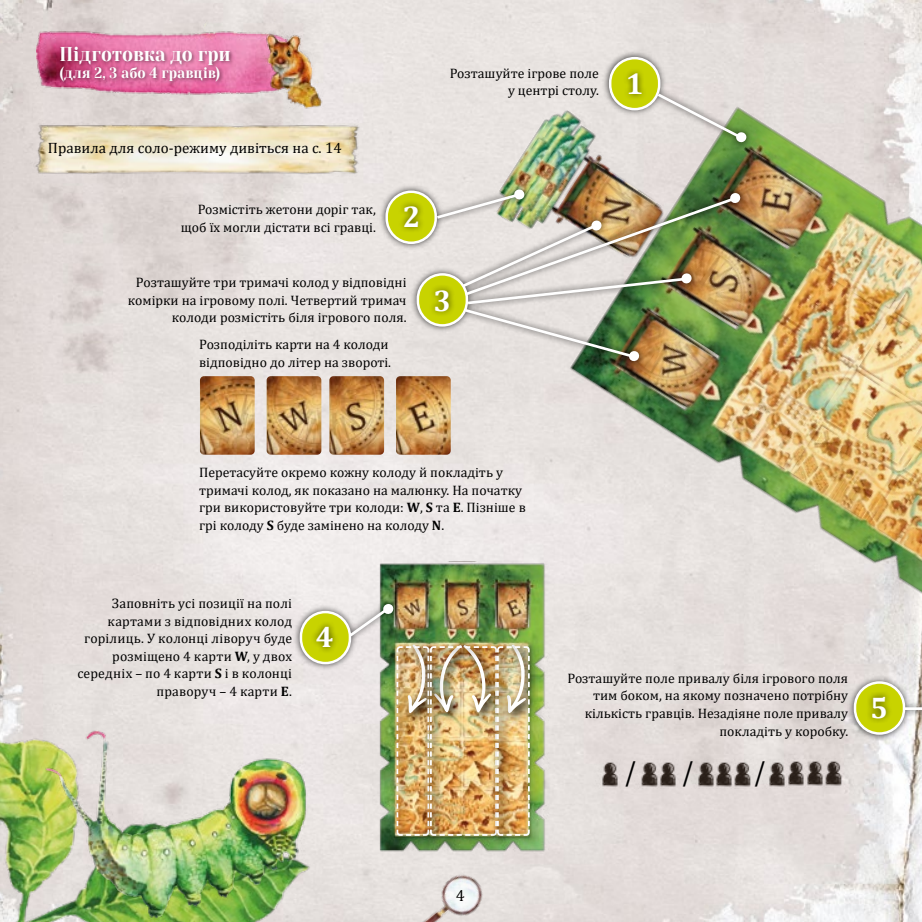
<style>
.page{position:relative;width:922px;height:922px;background:#fff}
.page>*{position:absolute;margin:0;border:0;box-sizing:border-box;transform-origin:0 0}
.t1{font:35.62px "Minion Pro";color:#000}
.t2{font:700 30px "Cambria";color:#fff}
.t3{font:20px "Yeseva One";letter-spacing:.005em;color:#fff;scale:.9 1}
.t4{font:16.25px "Cambria";color:#000}
.t5{font:15px "Cambria";color:#000}
.t6{font:15px "Yeseva One";letter-spacing:.015em;color:#fff;scale:.9 1}
.t7{font:13.75px/17.5px "Cambria";color:#000;text-align:right}
.s1{font-weight:700}
</style>
<div class="page">
<img style="left:0;top:0;width:921px;height:921px">
<img style="left:405px;top:857px;width:94px;height:64px">
<img style="left:30px;top:120px;width:346px;height:56px">
<img style="left:417px;top:0;width:504px;height:612px">
<img style="left:0;top:667px;width:405px;height:254px">
<img style="left:36px;top:21px;width:201px;height:74px">
<div style="left:59px;top:46px;width:175px;height:41px;background:#000;opacity:.4"></div>
<div style="left:602px;top:50px;width:151px;height:99px;background:#000;opacity:.75"></div>
<svg style="left:654px;top:91px;width:92px;height:52px;background:#d1d2c6"></svg>
<svg style="left:610px;top:58px;width:49px;height:51px"></svg>
<div style="left:608px;top:57px;width:52px;height:53px;border:2px solid #fff;border-radius:24px"></div>
<img style="left:370px;top:561px;width:182px;height:296px">
<svg style="left:390px;top:836px;width:33px;height:12px"></svg>
<svg style="left:423px;top:836px;width:67px;height:12px"></svg>
<svg style="left:490px;top:639px;width:52px;height:209px;background:#83ab51"></svg>
<div style="left:622px;top:67px;width:26px;height:33px;background:#000;opacity:.65"></div>
<div style="left:410px;top:186px;width:336px;height:182px;background:#000;opacity:.75"></div>
<svg style="left:418px;top:274px;width:49px;height:51px"></svg>
<div style="left:416px;top:273px;width:52px;height:53px;border:2px solid #fff;border-radius:24px"></div>
<div style="left:428px;top:284px;width:28px;height:33px;background:#c6d100"></div>
<div style="left:379px;top:183px;width:152px;height:67px;background:#000;opacity:.75"></div>
<img style="left:434px;top:189px;width:306px;height:172px">
<svg style="left:386px;top:192px;width:49px;height:51px"></svg>
<div style="left:385px;top:190px;width:52px;height:54px;border:2px solid #fff;border-radius:24px"></div>
<div style="left:397px;top:200px;width:28px;height:33px;background:#000;opacity:.65"></div>
<div style="left:293px;top:596px;width:107px;height:75px;background:#000;opacity:.75"></div>
<img style="left:347px;top:603px;width:183px;height:233px">
<svg style="left:301px;top:612px;width:49px;height:51px"></svg>
<div style="left:299px;top:610px;width:52px;height:54px;border:2px solid #fff;border-radius:24px"></div>
<div style="left:310px;top:620px;width:30px;height:33px;background:#000;opacity:.65"></div>
<div style="left:846px;top:473px;width:75px;height:268px;background:#000;opacity:.75"></div>
<svg style="left:854px;top:682px;width:49px;height:51px"></svg>
<div style="left:853px;top:681px;width:52px;height:53px;border:2px solid #fff;border-radius:24px"></div>
<hr style="left:903px;top:706px;width:18px;height:3px;background:#fff">
<div style="left:865px;top:690px;width:27px;height:33px;background:#000;opacity:.65"></div>
<img style="left:595px;top:758px;width:29px;height:30px">
<img style="left:634px;top:758px;width:19px;height:30px">
<img style="left:653px;top:758px;width:29px;height:30px">
<img style="left:691px;top:758px;width:18px;height:30px">
<img style="left:709px;top:758px;width:18px;height:30px">
<img style="left:727px;top:758px;width:30px;height:30px">
<img style="left:762px;top:758px;width:29px;height:30px">
<img style="left:781px;top:758px;width:18px;height:29px">
<img style="left:799px;top:758px;width:19px;height:29px">
<img style="left:818px;top:758px;width:30px;height:29px">
<img style="left:14px;top:723px;width:362px;height:198px">
<img style="left:237px;top:0;width:97px;height:115px">
<img style="left:200px;top:376px;width:55px;height:78px">
<img style="left:266px;top:376px;width:55px;height:78px">
<img style="left:329px;top:376px;width:55px;height:78px">
<img style="left:396px;top:376px;width:54px;height:78px">
<h3 class="t3" style="left:59px;top:39px;width:192px">Підготовка до гри</h3>
<p class="t6" style="left:59px;top:62px;width:180px">(для 2, 3 або 4 гравців)</p>
<p class="t7" style="left:449px;top:64px;width:151px">Розташуйте ігрове поле у центрі столу.</p>
<p class="t5" style="left:48px;top:139px;width:295px">Правила для соло-режиму дивіться на с. 14</p>
<p class="t7" style="left:181px;top:200px;width:196px">Розмістіть жетони доріг так, щоб їх могли дістати всі гравці.</p>
<h2 class="t2" style="left:402px;top:195px;width:19px">2</h2>
<p class="t7" style="left:128px;top:273px;width:280px">Розташуйте три тримачі колод у відповідні комірки на ігровому полі. Четвертий тримач колоди розмістіть біля ігрового поля.</p>
<p class="t7" style="left:199px;top:336px;width:193px;text-align:left">Розподіліть карти на 4 колоди відповідно до літер на звороті.</p>
<h2 class="t2" style="left:433px;top:279px;width:19px">3</h2>
<h2 class="t2" style="left:625px;top:63px;width:19px">1</h2>
<p class="t7" style="left:199px;top:463px;width:328px;text-align:left">Перетасуйте окремо кожну колоду й покладіть у тримачі колод, як показано на малюнку. На початку гри використовуйте три колоди: <span class="s1">W</span>, <span class="s1">S</span> та <span class="s1">E</span>. Пізніше в грі колоду <span class="s1">S</span> буде замінено на колоду <span class="s1">N</span>.</p>
<p class="t7" style="left:77px;top:594px;width:216px">Заповніть усі позиції на полі картами з відповідних колод горілиць. У колонці ліворуч буде розміщено 4 карти <span class="s1">W</span>, у двох середніх – по 4 карти <span class="s1">S</span> і в колонці праворуч – 4 карти <span class="s1">E</span>.</p>
<h2 class="t2" style="left:316px;top:615px;width:19px">4</h2>
<p class="t7" style="left:567px;top:669px;width:282px">Розташуйте поле привалу біля ігрового поля тим боком, на якому позначено потрібну кількість гравців. Незадіяне поле привалу покладіть у коробку.</p>
<h1 class="t1" style="left:624px;top:749px;width:13px">/</h1>
<h1 class="t1" style="left:682px;top:749px;width:13px">/</h1>
<h1 class="t1" style="left:753px;top:749px;width:13px">/</h1>
<h2 class="t2" style="left:869px;top:686px;width:19px">5</h2>
<p class="t4" style="left:456px;top:885px;width:11px">4</p>
</div>
